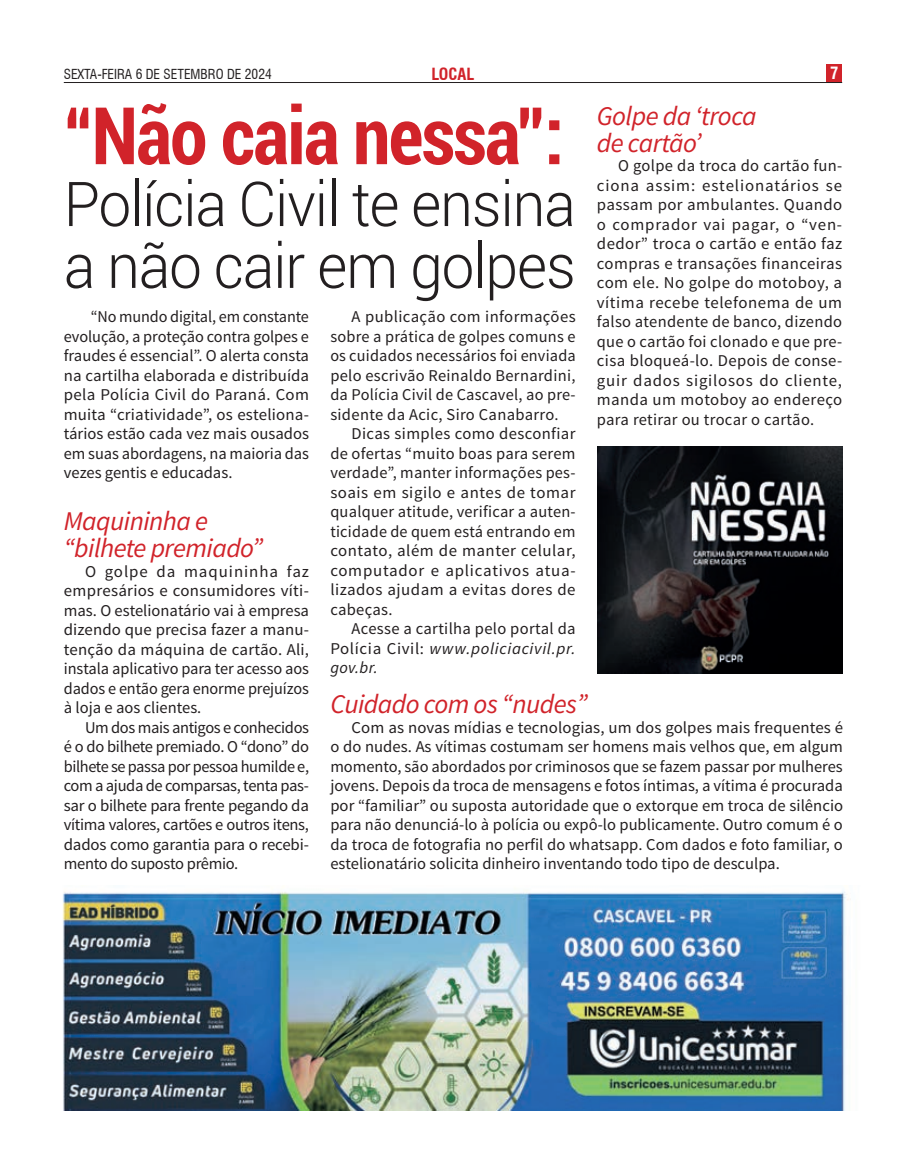
<style>
.page{position:relative;width:906px;height:1174px;background:#fff}
.page>*{position:absolute;margin:0;border:0;box-sizing:border-box;transform-origin:0 0}
.titulo_principal{font:700 condensed 79.5px "Roboto";letter-spacing:-.02em;color:#d1232a;scale:.95 1}
.titulo_principal-2{font:300 61.8px/61.8px "Roboto";letter-spacing:-.02em;color:#231f20;scale:.95 1}
.secundario{font:italic 27px/27px "Source Sans Pro";letter-spacing:-.02em;color:#d1232a}
.TEXTO_ESSE{font:16.5px/19.5px "Source Sans Pro";color:#231f20;text-align:justify}
.t1{font:700 condensed 16.5px "Swiss 721 BT";color:#fff}
.t2{font:700 condensed 16.35px "Swiss 721 BT";color:#d1232a}
.t3{font:condensed 13.5px "Swiss 721 BT";color:#231f20}
.s1{font-style:italic}
</style>
<div class="page">
<div style="left:826px;top:64px;width:16px;height:19px;background:#d1232a"></div>
<hr style="left:64px;top:82px;width:778px;height:1px;background:#231f20">
<img style="left:62px;top:891px;width:787px;height:219px">
<img style="left:597px;top:446px;width:246px;height:227px">
<p class="t3" style="left:64px;top:66px;width:209px">SEXTA-FEIRA 6 DE SETEMBRO DE 2024</p>
<p class="t2" style="left:431px;top:65px;width:44px">LOCAL</p>
<p class="t1" style="left:830px;top:63px;width:10px">7</p>
<p class="titulo_principal" style="left:64px;top:80px;width:528px">“Não caia nessa”:</p>
<p class="titulo_principal-2" style="left:64px;top:171px;width:540px">Polícia Civil te ensina a não cair em golpes</p>
<p class="secundario" style="left:597px;top:102px;width:161px">Golpe da ‘troca de cartão’</p>
<p class="TEXTO_ESSE" style="left:597px;top:156px;width:247px;text-indent:21px">O golpe da troca do cartão fun&shy;ciona assim: estelionatários se passam por ambulantes. Quando o comprador vai pagar, o “ven&shy;dedor” troca o cartão e então faz compras e transações financeiras com ele. No golpe do motoboy, a vítima recebe telefonema de um falso atendente de banco, dizendo que o cartão foi clonado e que pre&shy;cisa bloqueá-lo. Depois de conse&shy;guir dados sigilosos do cliente, manda um motoboy ao endereço para retirar ou trocar o cartão.</p>
<p class="TEXTO_ESSE" style="left:330px;top:307px;width:247px;text-indent:21px">A publicação com informações sobre a prática de golpes comuns e os cuidados necessários foi enviada pelo escrivão Reinaldo Bernardini, da Polícia Civil de Cascavel, ao pre&shy;sidente da Acic, Siro Canabarro.</p>
<p class="TEXTO_ESSE" style="left:330px;top:424px;width:247px;text-indent:21px">Dicas simples como desconfiar de ofertas “muito boas para serem verdade”, manter informações pes&shy;soais em sigilo e antes de tomar qualquer atitude, verificar a auten&shy;ticidade de quem está entrando em contato, além de manter celular, computador e aplicativos atua&shy;lizados ajudam a evitas dores de cabeças.</p>
<p class="TEXTO_ESSE" style="left:330px;top:619px;width:247px;text-indent:21px">Acesse a cartilha pelo portal da Polícia Civil: <span class="s1">www.policiacivil.pr. gov.br.</span></p>
<p class="TEXTO_ESSE" style="left:64px;top:307px;width:247px;text-indent:27px">“No mundo digital, em constante evolução, a proteção contra golpes e fraudes é essencial”. O alerta consta na cartilha elaborada e distribuída pela Polícia Civil do Paraná. Com muita “criatividade”, os esteliona&shy;tários estão cada vez mais ousados em suas abordagens, na maioria das vezes gentis e educadas.</p>
<p class="secundario" style="left:64px;top:508px;width:146px">Maquininha e</p>
<p class="secundario" style="left:64px;top:535px;width:200px">“bilhete premiado”</p>
<p class="TEXTO_ESSE" style="left:64px;top:562px;width:247px;text-indent:21px">O golpe da maquininha faz empresários e consumidores víti&shy;mas. O estelionatário vai à empresa dizendo que precisa fazer a manu&shy;tenção da máquina de cartão. Ali, instala aplicativo para ter acesso aos dados e então gera enorme prejuízos à loja e aos clientes.</p>
<p class="TEXTO_ESSE" style="left:64px;top:718px;width:247px;text-indent:21px">Um dos mais antigos e conhecidos é o do bilhete premiado. O “dono” do bilhete se passa por pessoa humilde e, com a ajuda de comparsas, tenta pas&shy;sar o bilhete para frente pegando da vítima valores, cartões e outros itens, dados como garantia para o recebi&shy;mento do suposto prêmio.</p>
<p class="secundario" style="left:330px;top:691px;width:259px">Cuidado com os “nudes”</p>
<p class="TEXTO_ESSE" style="left:330px;top:718px;width:514px;text-indent:21px">Com as novas mídias e tecnologias, um dos golpes mais frequentes é o do nudes. As vítimas costumam ser homens mais velhos que, em algum momento, são abordados por criminosos que se fazem passar por mulheres jovens. Depois da troca de mensagens e fotos íntimas, a vítima é procurada por “familiar” ou suposta autoridade que o extorque em troca de silêncio para não denunciá-lo à polícia ou expô-lo publicamente. Outro comum é o da troca de fotografia no perfil do whatsapp. Com dados e foto familiar, o estelionatário solicita dinheiro inventando todo tipo de desculpa.</p>
</div>
